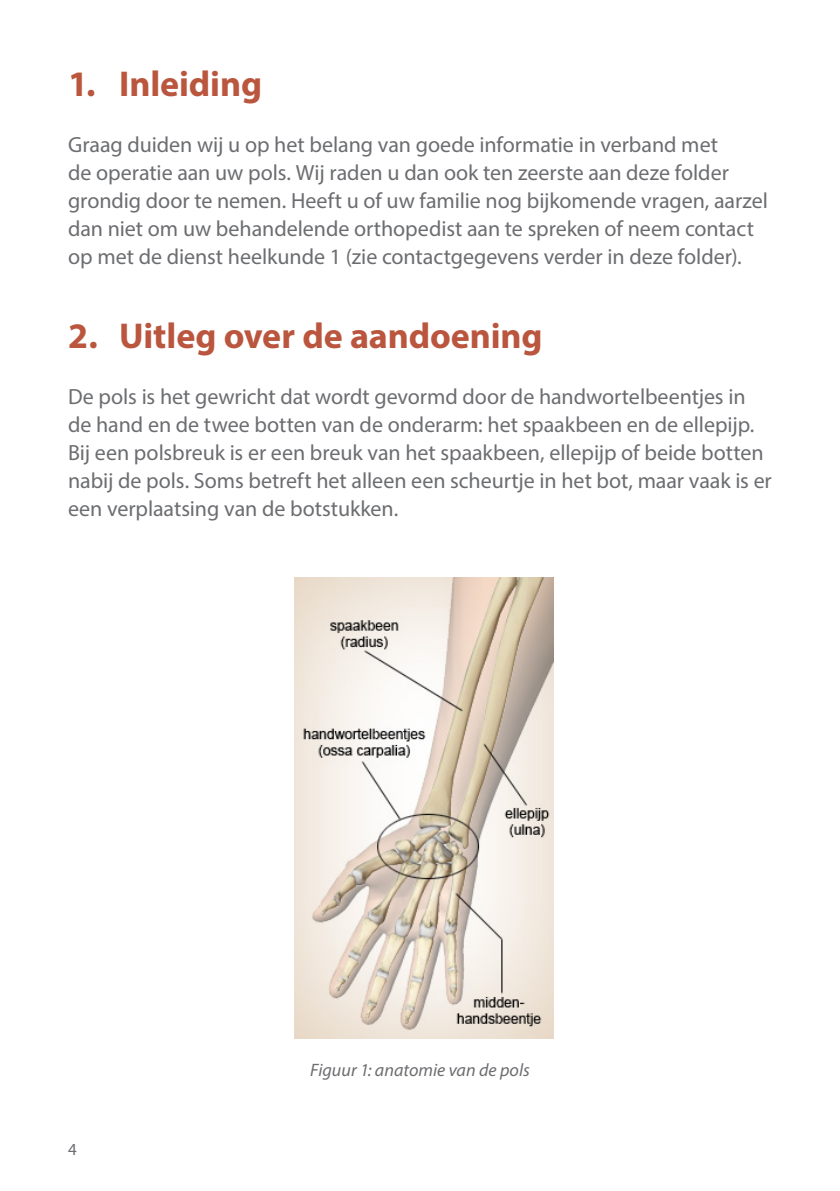
<style>
.page{position:relative;width:840px;height:1191px;background:#fff}
.page>*{position:absolute;margin:0;border:0;box-sizing:border-box;transform-origin:0 0}
.t1{font:700 36px "Myriad Pro";letter-spacing:-.005em;color:#ba553e}
.Broodtekst{font:22px/28px "Myriad Pro";color:#6c6d70}
.Broodtekst-2{font:italic 18px "Myriad Pro";letter-spacing:.005em;color:#6c6d70}
.t2{font:17px "Myriad Pro";color:#6c6d70}
</style>
<div class="page">
<img style="left:294px;top:577px;width:259px;height:461px">
<p class="t1" style="left:68px;top:60px;width:195px">1. Inleiding</p>
<p class="Broodtekst" style="left:68px;top:130px;width:701px">Graag duiden wij u op het belang van goede informatie in verband met<br>de operatie aan uw pols. Wij raden u dan ook ten zeerste aan deze folder grondig door te nemen. Heeft u of uw familie nog bijkomende vragen, aarzel dan niet om uw behandelende orthopedist aan te spreken of neem contact op met de dienst heelkunde 1 (zie contactgegevens verder in deze folder).</p>
<p class="t1" style="left:68px;top:312px;width:476px">2. Uitleg over de aandoening</p>
<p class="Broodtekst" style="left:68px;top:382px;width:687px">De pols is het gewricht dat wordt gevormd door de handwortelbeentjes in de hand en de twee botten van de onderarm: het spaakbeen en de ellepijp.</p>
<p class="Broodtekst" style="left:68px;top:438px;width:704px">Bij een polsbreuk is er een breuk van het spaakbeen, ellepijp of beide botten nabij de pols. Soms betreft het alleen een scheurtje in het bot, maar vaak is er een verplaatsing van de botstukken.</p>
<p class="t2" style="left:68px;top:1138px;width:10px">4</p>
<p class="Broodtekst-2" style="left:310px;top:1059px;width:221px">Figuur 1: anatomie van de pols</p>
</div>
